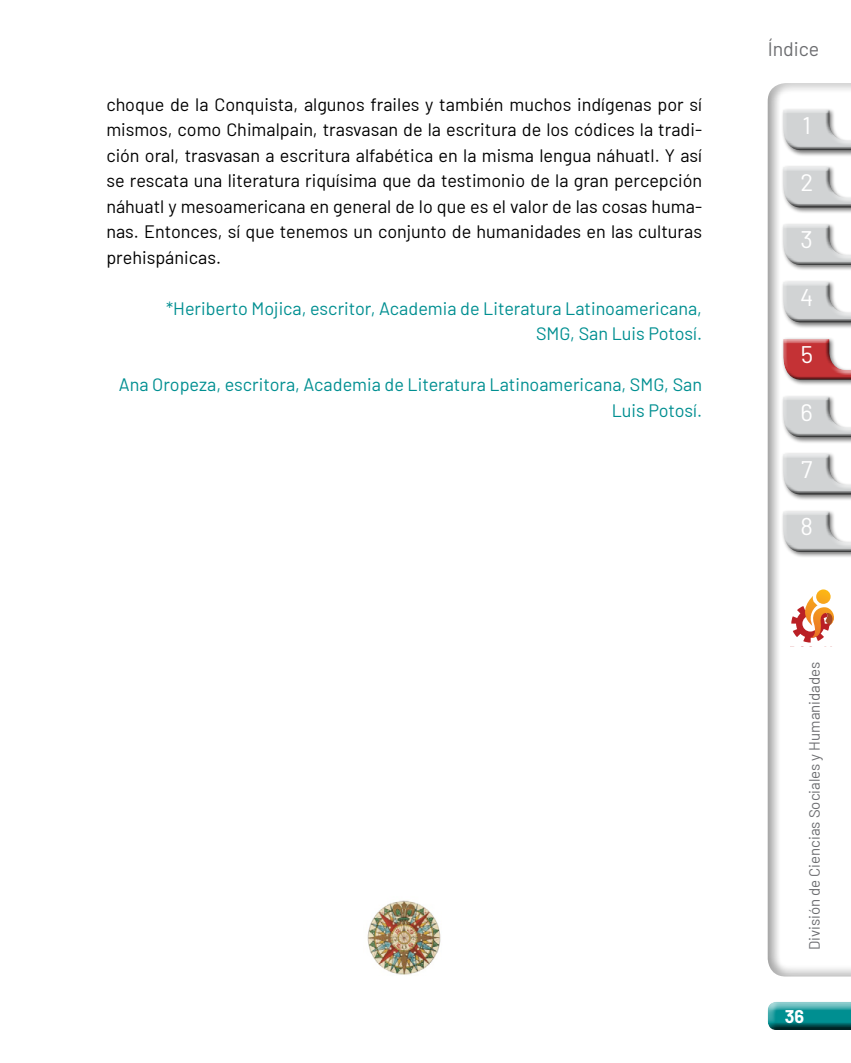
<style>
.page{position:relative;width:851px;height:1063px;background:#fff}
.page>*{position:absolute;margin:0;border:0;box-sizing:border-box;transform-origin:0 0}
.t1{font:24px "Barlow";color:#fff}
.t2{font:19.5px "Barlow";color:#6d6e71}
.t3{font:18px/25.5px "Barlow";color:#000;text-align:justify}
.t4{font:18px/25.5px "Barlow";color:#008f91;text-align:right}
.t5{font:700 18px "Barlow";color:#fff}
.t6{font:15px "Barlow";color:#6d6e71}
</style>
<div class="page">
<div style="left:754px;top:72px;width:96px;height:906px;background:#000;opacity:.75"></div>
<div style="left:781px;top:108px;width:69px;height:49px;background:#000;opacity:.53"></div>
<div style="left:778px;top:105px;width:72px;height:40px;background:#fff"></div>
<div style="left:783px;top:107px;width:67px;height:45px;background:#000;opacity:.75"></div>
<div style="left:781px;top:280px;width:69px;height:49px;background:#000;opacity:.53"></div>
<div style="left:778px;top:277px;width:72px;height:40px;background:#fff"></div>
<div style="left:783px;top:279px;width:67px;height:45px;background:#000;opacity:.75"></div>
<div style="left:781px;top:452px;width:69px;height:49px;background:#000;opacity:.53"></div>
<div style="left:778px;top:449px;width:72px;height:40px;background:#fff"></div>
<div style="left:783px;top:452px;width:67px;height:44px;background:#000;opacity:.75"></div>
<div style="left:781px;top:165px;width:69px;height:49px;background:#000;opacity:.53"></div>
<div style="left:778px;top:162px;width:72px;height:40px;background:#fff"></div>
<div style="left:783px;top:164px;width:67px;height:45px;background:#000;opacity:.75"></div>
<div style="left:781px;top:337px;width:69px;height:49px;background:#000;opacity:.53"></div>
<div style="left:778px;top:335px;width:72px;height:39px;background:#fff"></div>
<div style="left:783px;top:337px;width:67px;height:45px;background:#000;opacity:.75"></div>
<div style="left:781px;top:510px;width:69px;height:48px;background:#000;opacity:.53"></div>
<div style="left:778px;top:507px;width:72px;height:40px;background:#fff"></div>
<div style="left:783px;top:509px;width:67px;height:45px;background:#000;opacity:.75"></div>
<div style="left:781px;top:223px;width:69px;height:48px;background:#000;opacity:.53"></div>
<div style="left:778px;top:220px;width:72px;height:40px;background:#fff"></div>
<div style="left:783px;top:222px;width:67px;height:45px;background:#000;opacity:.75"></div>
<div style="left:781px;top:395px;width:69px;height:49px;background:#000;opacity:.53"></div>
<div style="left:778px;top:392px;width:72px;height:40px;background:#fff"></div>
<div style="left:783px;top:394px;width:67px;height:45px;background:#000;opacity:.75"></div>
<svg style="left:791px;top:589px;width:46px;height:54px"></svg>
<div style="left:762px;top:1000px;width:88px;height:31px;background:#000;opacity:.75"></div>
<img style="left:367px;top:900px;width:74px;height:75px">
<p class="t3" style="left:106px;top:90px;width:597px">choque de la Conquista, algunos frailes y también muchos indígenas por sí mismos, como Chimalpain, trasvasan de la escritura de los códices la tradi&shy;ción oral, trasvasan a escritura alfabética en la misma lengua náhuatl. Y así se rescata una literatura riquísima que da testimonio de la gran percepción náhuatl y mesoamericana en general de lo que es el valor de las cosas huma&shy;nas. Entonces, sí que tenemos un conjunto de humanidades en las culturas prehispánicas.</p>
<p class="t4" style="left:166px;top:294px;width:537px">*Heriberto Mojica, escritor, Academia de Literatura Latinoamericana,<br>SMG, San Luis Potosí.</p>
<p class="t4" style="left:119px;top:370px;width:584px">Ana Oropeza, escritora, Academia de Literatura Latinoamericana, SMG, San<br>Luis Potosí.</p>
<p class="t2" style="left:767px;top:35px;width:53px">Índice</p>
<h1 class="t1" style="left:802px;top:108px;width:10px">1</h1>
<h1 class="t1" style="left:800px;top:165px;width:14px">2</h1>
<h1 class="t1" style="left:800px;top:222px;width:14px">3</h1>
<h1 class="t1" style="left:800px;top:280px;width:15px">4</h1>
<h1 class="t1" style="left:800px;top:337px;width:14px">5</h1>
<h1 class="t1" style="left:800px;top:395px;width:14px">6</h1>
<h1 class="t1" style="left:801px;top:452px;width:13px">7</h1>
<h1 class="t1" style="left:800px;top:509px;width:14px">8</h1>
<p class="t6" style="left:803px;top:950px;width:290px;rotate:-90deg">División de Ciencias Sociales y Humanidades</p>
<p class="t5" style="left:784px;top:1003px;width:21px">36</p>
</div>
